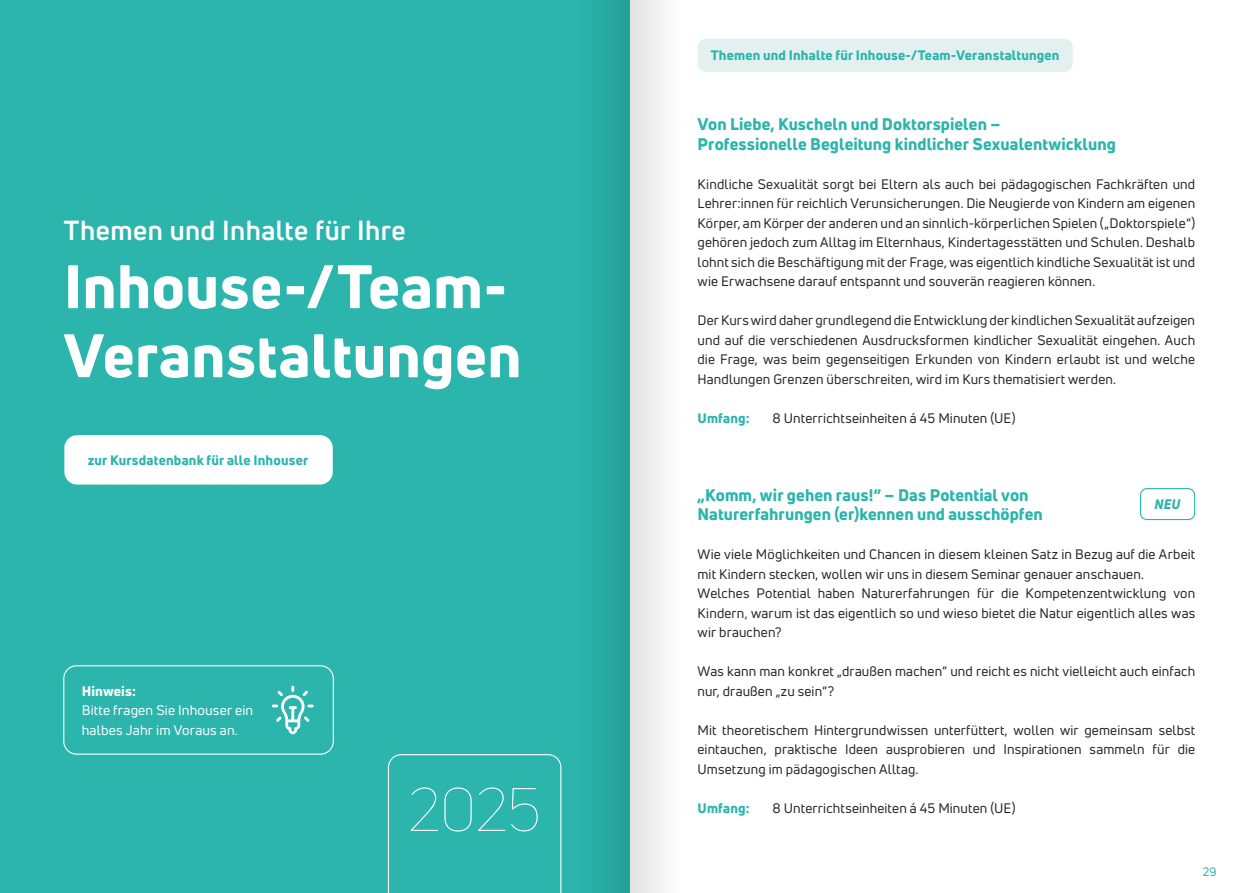
<style>
.page{position:relative;width:1259px;height:893px;background:#fff}
.page>*{position:absolute;margin:0;border:0;box-sizing:border-box;transform-origin:0 0}
.t1{font:800 60px/69px "Uni Neue";letter-spacing:.01em;color:#fff}
.t2{font:100 60px "Uni Neue";color:#fff}
.t3{font:700 27px "Uni Neue";letter-spacing:.015em;color:#fff}
.t4{font:800 16.5px/19.5px "Uni Neue";letter-spacing:.005em;color:#2bb5ad}
.t5{font:13.5px/19.5px "Uni Neue";letter-spacing:.01em;color:#272726;text-align:justify}
.t6{font:800 13.5px "Uni Neue";letter-spacing:.01em;color:#2bb5ad}
.t7{font:13.5px/19.5px "Uni Neue";letter-spacing:.01em;color:#fff}
.t8{font:800 13.5px "Uni Neue";letter-spacing:.01em;color:#fff}
.t9{font:italic 800 13.5px "Uni Neue";color:#2bb5ad}
.t10{font:12px "Uni Neue";color:#2bb5ad}
</style>
<div class="page">
<div style="left:697px;top:39px;width:375px;height:33px;background:#e2f1f0;border-radius:9px"></div>
<div style="left:0;top:0;width:629px;height:893px;background:#2bb5ad"></div>
<div style="left:63px;top:665px;width:271px;height:90px;border:1px solid #fff;border-radius:13px"></div>
<svg style="left:272px;top:686px;width:42px;height:48px"></svg>
<div style="left:1140px;top:488px;width:55px;height:32px;border:1px solid #2bb5ad;border-radius:6px"></div>
<svg style="left:629px;top:0;width:34px;height:893px;fill:#eaeaea"></svg>
<div style="left:602px;top:0;width:27px;height:893px;background:#27a59e"></div>
<div style="left:64px;top:435px;width:269px;height:50px;background:#fff;border-radius:13px"></div>
<svg style="left:388px;top:754px;width:173px;height:139px"></svg>
<h2 class="t3" style="left:64px;top:213px;width:343px">Themen und Inhalte für Ihre</h2>
<h1 class="t1" style="left:64px;top:251px;width:459px">Inhouse-/Team-<br>Veranstaltungen</h1>
<p class="t6" style="left:88px;top:451px;width:222px">zur Kursdatenbank für alle Inhouser</p>
<p class="t8" style="left:82px;top:681px;width:56px">Hinweis:</p>
<p class="t7" style="left:82px;top:700px;width:173px">Bitte fragen Sie Inhouser ein halbes Jahr im Voraus an.</p>
<h1 class="t2" style="left:408px;top:774px;width:134px">2025</h1>
<p class="t6" style="left:710px;top:46px;width:350px">Themen und Inhalte für Inhouse-/Team-Veranstaltungen</p>
<p class="t4" style="left:697px;top:114px;width:420px">Von Liebe, Kuscheln und Doktorspielen –<br>Professionelle Begleitung kindlicher Sexualentwicklung</p>
<p class="t5" style="left:697px;top:174px;width:499px">Kindliche Sexualität sorgt bei Eltern als auch bei pädagogischen Fachkräften und Lehrer:innen für reichlich Verunsicherungen. Die Neugierde von Kindern am eigenen Körper, am Körper der anderen und an sinnlich-körperlichen Spielen („Doktorspiele“) gehören jedoch zum Alltag im Elternhaus, Kindertagesstätten und Schulen. Deshalb lohnt sich die Beschäftigung mit der Frage, was eigentlich kindliche Sexualität ist und wie Erwachsene darauf entspannt und souverän reagieren können.</p>
<p class="t5" style="left:697px;top:310px;width:499px">Der Kurs wird daher grundlegend die Entwicklung der kindlichen Sexualität aufzeigen und auf die verschiedenen Ausdrucksformen kindlicher Sexualität eingehen. Auch die Frage, was beim gegenseitigen Erkunden von Kindern erlaubt ist und welche Handlungen Grenzen überschreiten, wird im Kurs thematisiert werden.</p>
<p class="t6" style="left:697px;top:409px;width:53px">Umfang:</p>
<p class="t5" style="left:772px;top:408px;width:244px">8 Unterrichtseinheiten á 45 Minuten (UE)</p>
<p class="t4" style="left:697px;top:485px;width:347px">„Komm, wir gehen raus!“ – Das Potential von<br>Naturerfahrungen (er)kennen und ausschöpfen</p>
<p class="t5" style="left:697px;top:544px;width:499px;text-align:left">Wie viele Möglichkeiten und Chancen in diesem kleinen Satz in Bezug auf die Arbeit mit Kindern stecken, wollen wir uns in diesem Seminar genauer anschauen.<br>Welches Potential haben Naturerfahrungen für die Kompetenzentwicklung von Kindern, warum ist das eigentlich so und wieso bietet die Natur eigentlich alles was wir brauchen?</p>
<p class="t5" style="left:697px;top:661px;width:499px">Was kann man konkret „draußen machen“ und reicht es nicht vielleicht auch einfach nur, draußen „zu sein“?</p>
<p class="t5" style="left:697px;top:720px;width:499px">Mit theoretischem Hintergrundwissen unterfüttert, wollen wir gemeinsam selbst eintauchen, praktische Ideen ausprobieren und Inspirationen sammeln für die Umsetzung im pädagogischen Alltag.</p>
<p class="t6" style="left:697px;top:799px;width:53px">Umfang:</p>
<p class="t5" style="left:772px;top:798px;width:244px">8 Unterrichtseinheiten á 45 Minuten (UE)</p>
<p class="t9" style="left:1154px;top:495px;width:28px">NEU</p>
<p class="t10" style="left:1202px;top:864px;width:15px">29</p>
</div>
